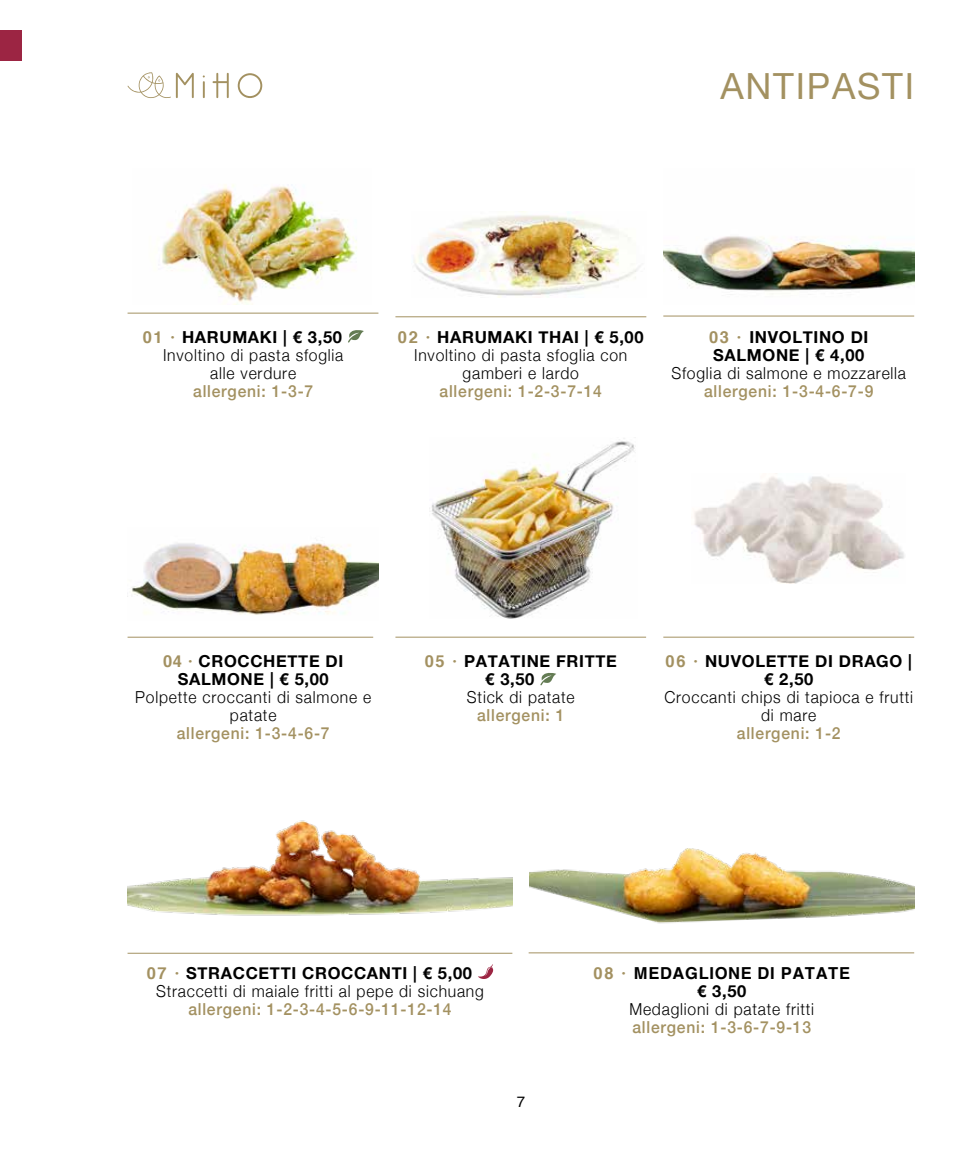
<style>
.page{position:relative;width:978px;height:1149px;background:#fff}
.page>*{position:absolute;margin:0;border:0;box-sizing:border-box;transform-origin:0 0}
.t1{font:36px "Helvetica Neue";letter-spacing:.05em;color:#a39161}
.t2{font:300 16.5px/18px "Helvetica Neue";letter-spacing:.05em;color:#000;text-align:center;scale:.95 1}
.t3{font:500 16.5px "Helvetica Neue";letter-spacing:.05em;color:#a39161;scale:.95 1}
.t4{font:700 16.5px/18px "Helvetica Neue";letter-spacing:.04em;color:#000;text-align:center}
.t5{font:700 16.5px "Helvetica";letter-spacing:.04em;color:#000}
.t6{font:15px "Helvetica";color:#000}
.s1{font-family:"Helvetica";color:#a39161}
.s2{font-family:"Helvetica";font-weight:700;color:#a39161}
.s3{font-weight:700}
.s4{color:#a39161}
</style>
<div class="page">
<svg style="left:213px;top:73px;width:16px;height:25px"></svg>
<svg style="left:238px;top:73px;width:24px;height:25px"></svg>
<svg style="left:203px;top:75px;width:2px;height:23px"></svg>
<svg style="left:128px;top:72px;width:66px;height:26px"></svg>
<div style="left:0;top:31px;width:21px;height:30px;background:#9c2543"></div>
<svg style="left:348px;top:330px;width:16px;height:12px"></svg>
<svg style="left:540px;top:673px;width:16px;height:12px"></svg>
<img style="left:162px;top:184px;width:195px;height:121px">
<img style="left:663px;top:236px;width:251px;height:58px">
<img style="left:429px;top:438px;width:206px;height:180px">
<img style="left:131px;top:543px;width:248px;height:72px">
<img style="left:414px;top:211px;width:226px;height:86px">
<img style="left:694px;top:473px;width:211px;height:110px">
<svg style="left:478px;top:964px;width:15px;height:14px"></svg>
<img style="left:128px;top:820px;width:384px;height:96px">
<img style="left:529px;top:848px;width:385px;height:76px">
<hr style="left:663px;top:315px;width:251px;height:1px;background:#a39161">
<hr style="left:663px;top:636px;width:251px;height:1px;background:#a39161">
<hr style="left:395px;top:316px;width:251px;height:1px;background:#a39161">
<hr style="left:395px;top:636px;width:251px;height:1px;background:#a39161">
<hr style="left:128px;top:312px;width:250px;height:1px;background:#a39161">
<hr style="left:128px;top:636px;width:245px;height:1px;background:#a39161">
<hr style="left:128px;top:952px;width:384px;height:1px;background:#a39161">
<hr style="left:529px;top:952px;width:385px;height:1px;background:#a39161">
<h1 class="t1" style="left:720px;top:60px;width:195px">ANTIPASTI</h1>
<p class="t4" style="left:143px;top:328px;width:201px"><span class="s1">01 ·</span> HARUMAKI | € 3,50</p>
<p class="t2" style="left:163px;top:344px;width:191px">Involtino di pasta sfoglia</p>
<p class="t2" style="left:210px;top:362px;width:92px">alle verdure</p>
<p class="t3" style="left:193px;top:377px;width:128px">allergeni: 1-3-7</p>
<p class="t2" style="left:398px;top:326px;width:260px"><span class="s2">02 ·</span> <span class="s3">HARUMAKI THAI | € 5,00<br></span>Involtino di pasta sfoglia con gamberi e lardo</p>
<p class="t3" style="left:440px;top:377px;width:172px">allergeni: 1-2-3-7-14</p>
<p class="t4" style="left:709px;top:329px;width:161px;text-align:left"><span class="s1">03 ·</span> INVOLTINO DI<br>SALMONE | € 4,00</p>
<p class="t2" style="left:671px;top:363px;width:248px">Sfoglia di salmone e mozzarella</p>
<p class="t3" style="left:704px;top:378px;width:180px">allergeni: 1-3-4-6-7-9</p>
<p class="t4" style="left:163px;top:652px;width:182px"><span class="s1">04 ·</span> CROCCHETTE DI<br>SALMONE | € 5,00</p>
<p class="t2" style="left:135px;top:687px;width:250px">Polpette croccanti di salmone e patate</p>
<p class="t3" style="left:177px;top:720px;width:162px">allergeni: 1-3-4-6-7</p>
<p class="t4" style="left:485px;top:652px;width:133px;text-align:left;text-indent:-61px"><span class="s1">05 ·</span> PATATINE FRITTE € 3,50</p>
<p class="t2" style="left:467px;top:687px;width:115px">Stick di patate</p>
<p class="t3" style="left:477px;top:702px;width:93px">allergeni: 1</p>
<p class="t4" style="left:666px;top:652px;width:248px"><span class="s1">06 ·</span> NUVOLETTE DI DRAGO | € 2,50</p>
<p class="t2" style="left:664px;top:687px;width:263px">Croccanti chips di tapioca e frutti di mare</p>
<p class="t3" style="left:737px;top:720px;width:111px">allergeni: 1-2</p>
<p class="t2" style="left:156px;top:962px;width:347px;text-align:left;text-indent:-9px"><span class="s2">07 ·</span> <span class="s3">STRACCETTI CROCCANTI | € 5,00<br></span>Straccetti di maiale fritti al pepe di sichuang</p>
<p class="t3" style="left:188px;top:995px;width:279px">allergeni: 1-2-3-4-5-6-9-11-12-14</p>
<p class="t6" style="left:517px;top:1089px;width:10px">7</p>
<p class="t5" style="left:594px;top:959px;width:258px"><span class="s4">08 ·</span> MEDAGLIONE DI PATATE</p>
<p class="t4" style="left:697px;top:982px;width:51px">€ 3,50</p>
<p class="t2" style="left:629px;top:998px;width:196px">Medaglioni di patate fritti</p>
<p class="t3" style="left:632px;top:1013px;width:190px">allergeni: 1-3-6-7-9-13</p>
</div>
